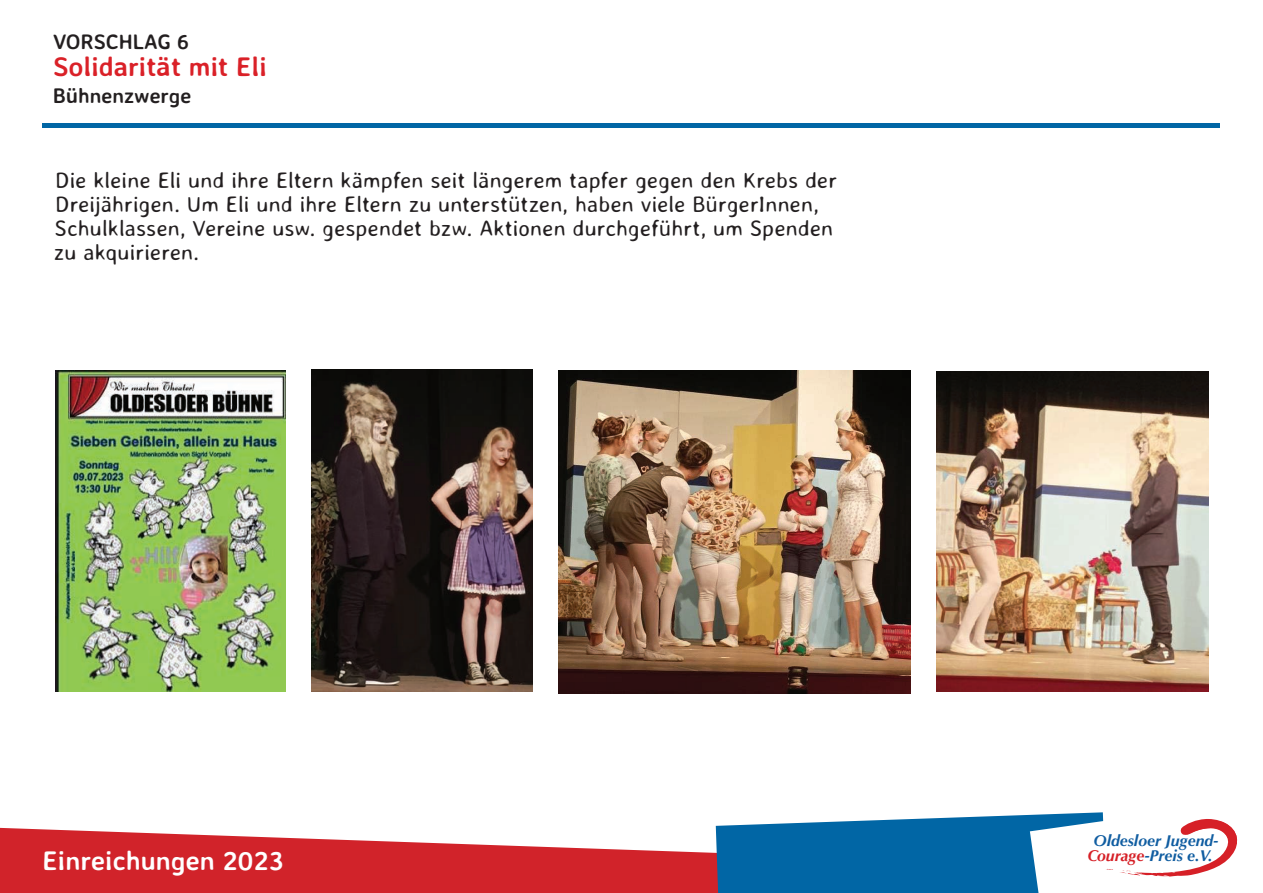
<style>
.page{position:relative;width:1263px;height:893px;background:#fff}
.page>*{position:absolute;margin:0;border:0;box-sizing:border-box;transform-origin:0 0}
.t1{font:700 27px "Averia Sans Libre";color:#da2128}
.t2{font:700 27px "Averia Sans Libre";color:#fff}
.t3{font:300 22.5px/24px "Averia Sans Libre";letter-spacing:.005em;color:#231f20}
.t4{font:700 21px "Averia Sans Libre";color:#231f20}
.t5{font:italic 700 15.75px/15px "Optima";color:#105da1;text-align:center}
.s1{color:#d62027}
</style>
<div class="page">
<svg style="left:0;top:828px;width:716px;height:65px;fill:#d1232a"></svg>
<svg style="left:716px;top:812px;width:522px;height:81px"></svg>
<div style="left:43px;top:123px;width:1177px;height:5px;background:#0166a5"></div>
<img style="left:55px;top:371px;width:230px;height:320px">
<img style="left:558px;top:371px;width:352px;height:323px">
<img style="left:311px;top:370px;width:221px;height:321px">
<img style="left:936px;top:372px;width:273px;height:319px">
<p class="t4" style="left:53px;top:28px;width:138px">VORSCHLAG 6</p>
<p class="t1" style="left:53px;top:49px;width:215px">Solidarität mit Eli</p>
<p class="t4" style="left:53px;top:82px;width:140px">Bühnenzwerge</p>
<p class="t3" style="left:54px;top:168px;width:785px">Die kleine Eli und ihre Eltern kämpfen seit längerem tapfer gegen den Krebs der Dreijährigen. Um Eli und ihre Eltern zu unterstützen, haben viele BürgerInnen, Schulklassen, Vereine usw. gespendet bzw. Aktionen durchgeführt, um Spenden zu akquirieren.</p>
<p class="t2" style="left:43px;top:844px;width:243px">Einreichungen 2023</p>
<p class="t5" style="left:1087px;top:833px;width:133px">Oldesloer Jugend-<br><span class="s1">Courage</span>-Preis e.V.</p>
</div>
